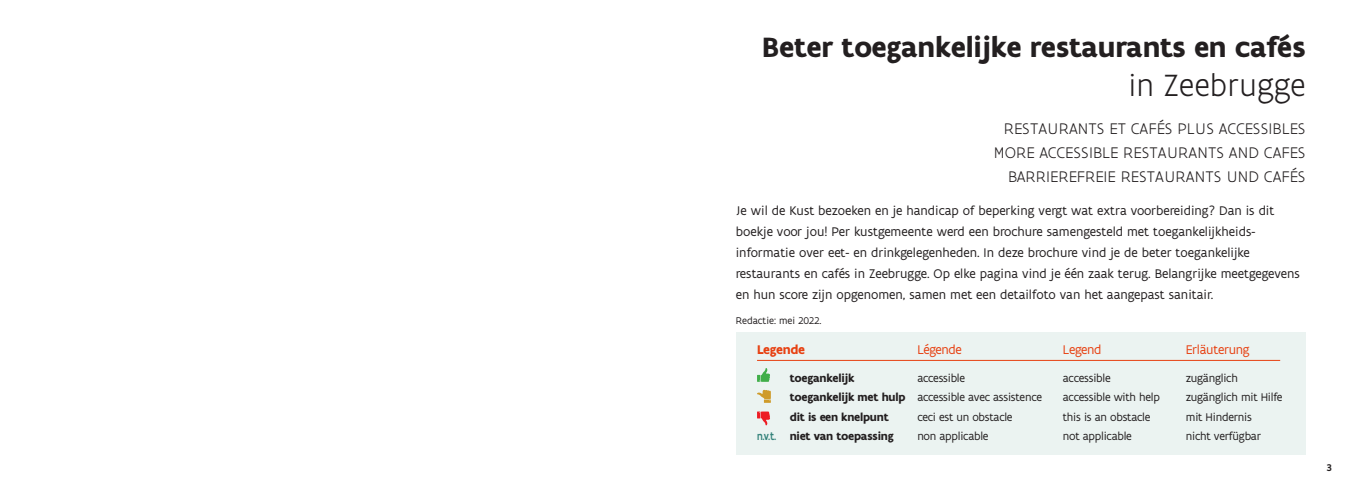
<style>
.page{position:relative;width:1361px;height:489px;background:#fff}
.page>*{position:absolute;margin:0;border:0;box-sizing:border-box;transform-origin:0 0}
.t1{font:300 33px "Flanders Art Sans";letter-spacing:-.01em;color:#231f20}
.t2{font:700 30px "Flanders Art Sans";letter-spacing:-.01em;color:#231f20}
.t3{font:300 16.5px "Flanders Art Sans";letter-spacing:.005em;color:#231f20}
.t4{font:13.5px/21px "Flanders Art Sans";color:#231f20}
.t5{font:13.5px "Flanders Art Sans";letter-spacing:-.02em;color:#e74011}
.t6{font:700 13.5px "Flanders Art Sans";letter-spacing:-.02em;color:#e74011}
.t7{font:12px "Flanders Art Sans";letter-spacing:-.02em;color:#231f20}
.t8{font:700 12px "Flanders Art Sans";letter-spacing:-.02em;color:#231f20}
.t9{font:10.5px "Flanders Art Sans";color:#231f20}
.t10{font:500 10.5px "Flanders Art Sans";color:#231f20}
.s1{font-weight:700}
.s2{font-weight:500;color:#328179}
</style>
<div class="page">
<div style="left:736px;top:333px;width:569px;height:122px;background:#ebf3f1"></div>
<hr style="left:757px;top:360px;width:523px;height:1px;background:#e74011">
<svg style="left:757px;top:368px;width:13px;height:14px"></svg>
<svg style="left:757px;top:390px;width:14px;height:13px"></svg>
<svg style="left:757px;top:412px;width:13px;height:13px"></svg>
<p class="t2" style="left:762px;top:28px;width:545px">Beter toegankelijke restaurants en cafés</p>
<p class="t1" style="left:1128px;top:66px;width:179px">in Zeebrugge</p>
<p class="t3" style="left:1004px;top:119px;width:303px">RESTAURANTS ET CAFÉS PLUS ACCESSIBLES</p>
<p class="t3" style="left:994px;top:143px;width:313px">MORE ACCESSIBLE RESTAURANTS AND CAFES</p>
<p class="t3" style="left:1008px;top:167px;width:299px">BARRIEREFREIE RESTAURANTS UND CAFÉS</p>
<p class="t4" style="left:736px;top:200px;width:566px">Je wil de Kust bezoeken en je handicap of beperking vergt wat extra voorbereiding? Dan is dit boekje voor jou! Per kustgemeente werd een brochure samengesteld met toegankelijkheids&shy;informatie over eet- en drinkgelegenheden. In deze brochure vind je de beter toegankelijke restaurants en cafés in Zeebrugge. Op elke pagina vind je één zaak terug. Belangrijke meetgegevens en hun score zijn opgenomen, samen met een detailfoto van het aangepast sanitair.</p>
<p class="t9" style="left:736px;top:314px;width:87px">Redactie: mei 2022.</p>
<p class="t6" style="left:757px;top:341px;width:49px">Legende</p>
<p class="t5" style="left:917px;top:341px;width:46px">Légende</p>
<p class="t5" style="left:1063px;top:341px;width:40px">Legend</p>
<p class="t5" style="left:1186px;top:341px;width:65px">Erläuterung</p>
<p class="t8" style="left:790px;top:370px;width:66px">toegankelijk</p>
<p class="t7" style="left:917px;top:371px;width:49px">accessible</p>
<p class="t7" style="left:1063px;top:371px;width:49px">accessible</p>
<p class="t7" style="left:1186px;top:371px;width:54px">zugänglich</p>
<p class="t7" style="left:790px;top:390px;width:254px"><span class="s1">toegankelijk met hulp</span> accessible avec assistence</p>
<p class="t7" style="left:1063px;top:390px;width:99px">accessible with help</p>
<p class="t7" style="left:1186px;top:390px;width:98px">zugänglich mit Hilfe</p>
<p class="t8" style="left:790px;top:409px;width:101px">dit is een knelpunt</p>
<p class="t7" style="left:917px;top:410px;width:97px">ceci est un obstacle</p>
<p class="t7" style="left:1063px;top:410px;width:89px">this is an obstacle</p>
<p class="t7" style="left:1186px;top:410px;width:67px">mit Hindernis</p>
<p class="t8" style="left:757px;top:429px;width:138px"><span class="s2">n.v.t.</span> niet van toepassing</p>
<p class="t7" style="left:917px;top:429px;width:73px">non applicable</p>
<p class="t7" style="left:1063px;top:429px;width:70px">not applicable</p>
<p class="t7" style="left:1186px;top:429px;width:77px">nicht verfügbar</p>
<p class="t10" style="left:1327px;top:461px;width:6px">3</p>
</div>
